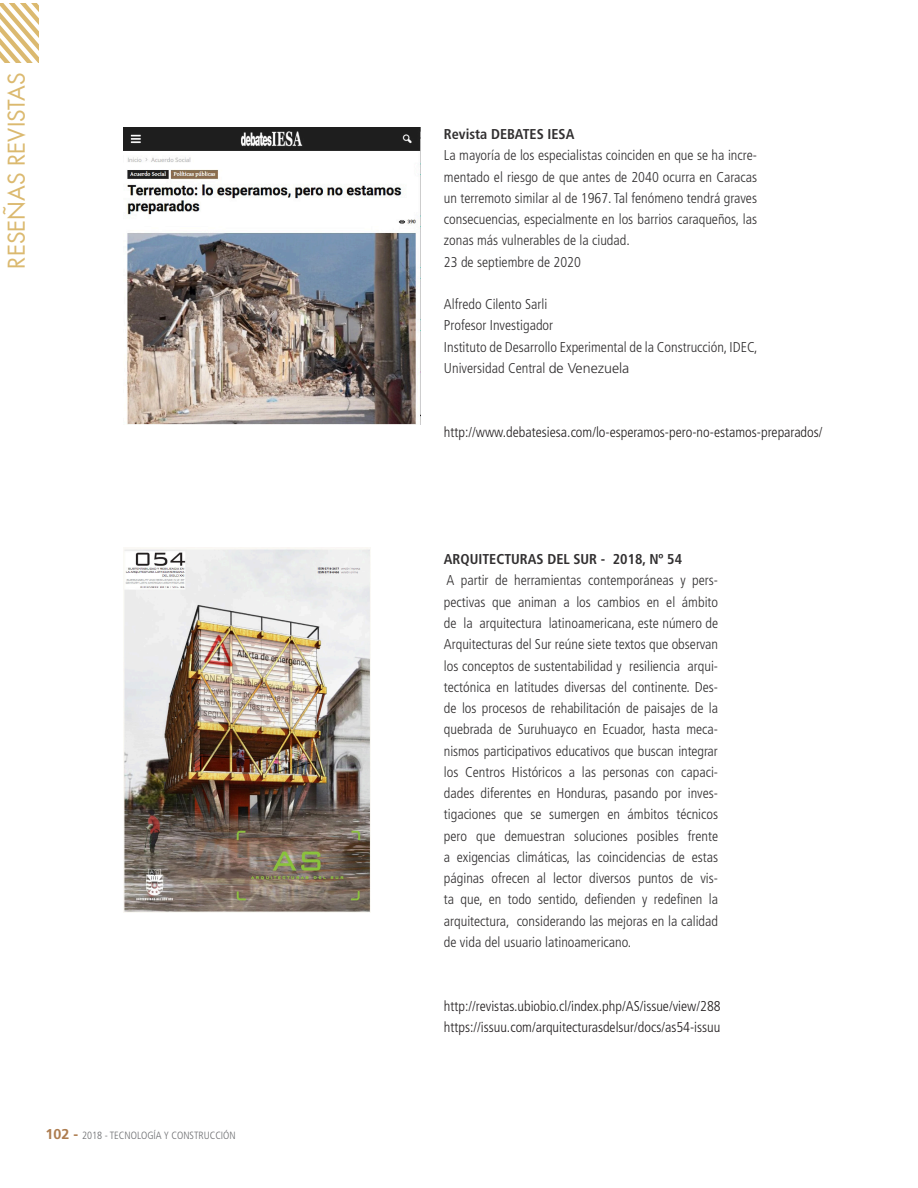
<style>
.page{position:relative;width:918px;height:1188px;background:#fff}
.page>*{position:absolute;margin:0;border:0;box-sizing:border-box;transform-origin:0 0}
.t1{font:22.5px "Futura";color:#dbb96f}
.Mancha{font:300 condensed 14.25px/21.3px "Frutiger";color:#312f30;text-align:justify}
.Mancha-2{font:300 condensed 14.25px "Frutiger";color:#231f20}
.Mancha-3{font:700 condensed 14.25px "Frutiger";color:#312f30}
.t2{font:300 condensed 10.5px "Frutiger";color:#6c6d70}
.s1{font-weight:700;font-stretch:normal;font-size:14.25px;color:#ad7c4f}
.s2{font-stretch:normal}
</style>
<div class="page">
<svg style="left:0;top:3px;width:39px;height:60px"></svg>
<img style="left:124px;top:128px;width:297px;height:297px">
<img style="left:124px;top:547px;width:246px;height:365px">
<p class="t1" style="left:2px;top:269px;width:198px;rotate:-90deg">RESEÑAS REVISTAS</p>
<p class="t2" style="left:46px;top:1130px;width:192px"><span class="s1">102 -</span> 2018 - TECNOLOGÍA Y CONSTRUCCIÓN</p>
<p class="Mancha-3" style="left:444px;top:126px;width:132px">Revista DEBATES IESA</p>
<p class="Mancha" style="left:444px;top:145px;width:315px">La mayoría de los especialistas coinciden en que se ha incre&shy;mentado el riesgo de que antes de 2040 ocurra en Caracas un terremoto similar al de 1967. Tal fenómeno tendrá graves consecuencias, especialmente en los barrios caraqueños, las zonas más vulnerables de la ciudad.</p>
<p class="Mancha" style="left:444px;top:251px;width:139px">23 de septiembre de 2020</p>
<p class="Mancha" style="left:444px;top:294px;width:105px">Alfredo Cilento Sarli</p>
<p class="Mancha" style="left:444px;top:315px;width:111px">Profesor Investigador</p>
<p class="Mancha" style="left:444px;top:336px;width:315px">Instituto de Desarrollo Experimental de la Construcción, IDEC,<br>Universidad Central <span class="s2">de Venezuela</span></p>
<p class="Mancha-2" style="left:444px;top:424px;width:380px">http://www.debatesiesa.com/lo-esperamos-pero-no-estamos-preparados/</p>
<p class="Mancha-3" style="left:444px;top:551px;width:240px">ARQUITECTURAS DEL SUR - 2018, Nº 54</p>
<p class="Mancha" style="left:444px;top:570px;width:276px">A partir de herramientas contemporáneas y pers&shy;pectivas que animan a los cambios en el ámbito de la arquitectura latinoamericana, este número de Arquitecturas del Sur reúne siete textos que observan los conceptos de sustentabilidad y resiliencia arqui&shy;tectónica en latitudes diversas del continente. Des&shy;de los procesos de rehabilitación de paisajes de la quebrada de Suruhuayco en Ecuador, hasta meca&shy;nismos participativos educativos que buscan integrar los Centros Históricos a las personas con capaci&shy;dades diferentes en Honduras, pasando por inves&shy;tigaciones que se sumergen en ámbitos técnicos pero que demuestran soluciones posibles frente a exigencias climáticas, las coincidencias de estas páginas ofrecen al lector diversos puntos de vis&shy;ta que, en todo sentido, defienden y redefinen la arquitectura, considerando las mejoras en la calidad de vida del usuario latinoamericano.</p>
<p class="Mancha-2" style="left:444px;top:998px;width:278px">http://revistas.ubiobio.cl/index.php/AS/issue/view/288</p>
<p class="Mancha-2" style="left:444px;top:1019px;width:278px">https://issuu.com/arquitecturasdelsur/docs/as54-issuu</p>
</div>
